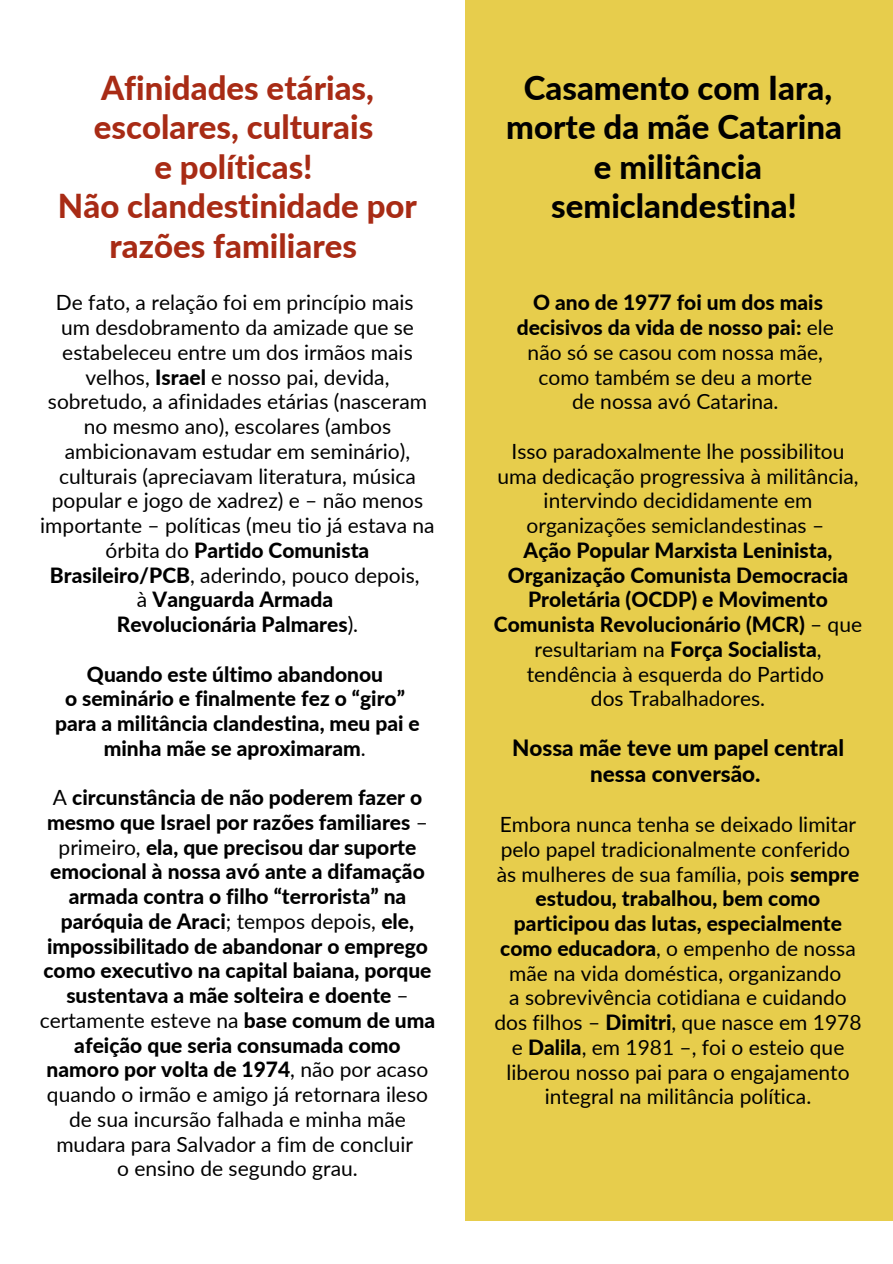
<style>
.page{position:relative;width:893px;height:1264px;background:#fff}
.page>*{position:absolute;margin:0;border:0;box-sizing:border-box;transform-origin:0 0}
.t1{font:800 33px/39.3px "Lato";color:#a82b15;text-align:center}
.t2{font:800 33px/39.3px "Lato";color:#000;text-align:center}
.t3{font:800 22.5px/25.8px "Lato";color:#000;text-align:center}
.t4{font:21px/24.8px "Lato";color:#000;text-align:center}
.t5{font:800 21px/24.8px "Lato";color:#000;text-align:center}
.s1{font-weight:800}
.s2{font-weight:400}
</style>
<div class="page">
<div style="left:465px;top:0;width:427px;height:1220px;background:#e7cd4c"></div>
<h1 class="t1" style="left:58px;top:68px;width:360px">Afinidades etárias, escolares, culturais<br>e políticas!<br>Não clandestinidade por razões familiares</h1>
<p class="t4" style="left:40px;top:290px;width:396px">De fato, a relação foi em princípio mais<br>um desdobramento da amizade que se estabeleceu entre um dos irmãos mais velhos, <span class="s1">Israel</span> e nosso pai, devida, sobretudo, a afinidades etárias (nasceram no mesmo ano), escolares (ambos ambicionavam estudar em seminário), culturais (apreciavam literatura, música popular e jogo de xadrez) e – não menos importante – políticas (meu tio já estava na órbita do <span class="s1">Partido Comunista Brasileiro/PCB</span>, aderindo, pouco depois,<br>à <span class="s1">Vanguarda Armada<br>Revolucionária Palmares</span>).</p>
<p class="t5" style="left:55px;top:661px;width:366px">Quando este último abandonou<br>o seminário e finalmente fez o “giro” para a militância clandestina, meu pai e minha mãe se aproximaram<span class="s2">.</span></p>
<p class="t5" style="left:40px;top:784px;width:397px"><span class="s2">A</span> circunstância de não poderem fazer o mesmo que Israel por razões familiares <span class="s2">– primeiro,</span> ela, que precisou dar suporte emocional à nossa avó ante a difamação armada contra o filho “terrorista” na paróquia de Araci<span class="s2">; tempos depois,</span> ele, impossibilitado de abandonar o emprego como executivo na capital baiana, porque sustentava a mãe solteira e doente <span class="s2">– certamente esteve na</span> base comum de uma afeição que seria consumada como namoro por volta de 1974<span class="s2">, não por acaso quando o irmão e amigo já retornara ileso de sua incursão falhada e minha mãe mudara para Salvador a fim de concluir<br>o ensino de segundo grau.</span></p>
<h1 class="t2" style="left:506px;top:68px;width:337px">Casamento com Iara, morte da mãe Catarina e militância semiclandestina!</h1>
<p class="t4" style="left:516px;top:290px;width:319px"><span class="s1">O ano de 1977 foi um dos mais decisivos da vida de nosso pai:</span> ele não só se casou com nossa mãe, como também se deu a morte<br>de nossa avó Catarina.</p>
<p class="t4" style="left:497px;top:438px;width:363px">Isso paradoxalmente lhe possibilitou uma dedicação progressiva à militância, intervindo decididamente em organizações semiclandestinas –</p>
<p class="t5" style="left:494px;top:537px;width:369px">Ação Popular Marxista Leninista,<br>Organização Comunista Democracia<br>Proletária (OCDP) e Movimento<br>Comunista Revolucionário (MCR) <span class="s2">– que resultariam na</span> Força Socialista<span class="s2">, tendência à esquerda do Partido<br>dos Trabalhadores.</span></p>
<p class="t3" style="left:512px;top:734px;width:333px">Nossa mãe teve um papel central nessa conversão.</p>
<p class="t4" style="left:494px;top:811px;width:368px">Embora nunca tenha se deixado limitar pelo papel tradicionalmente conferido às mulheres de sua família, pois <span class="s1">sempre estudou, trabalhou, bem como participou das lutas, especialmente como educadora</span>, o empenho de nossa mãe na vida doméstica, organizando<br>a sobrevivência cotidiana e cuidando dos filhos – <span class="s1">Dimitri</span>, que nasce em 1978 e <span class="s1">Dalila</span>, em 1981 –, foi o esteio que liberou nosso pai para o engajamento integral na militância política.</p>
</div>
